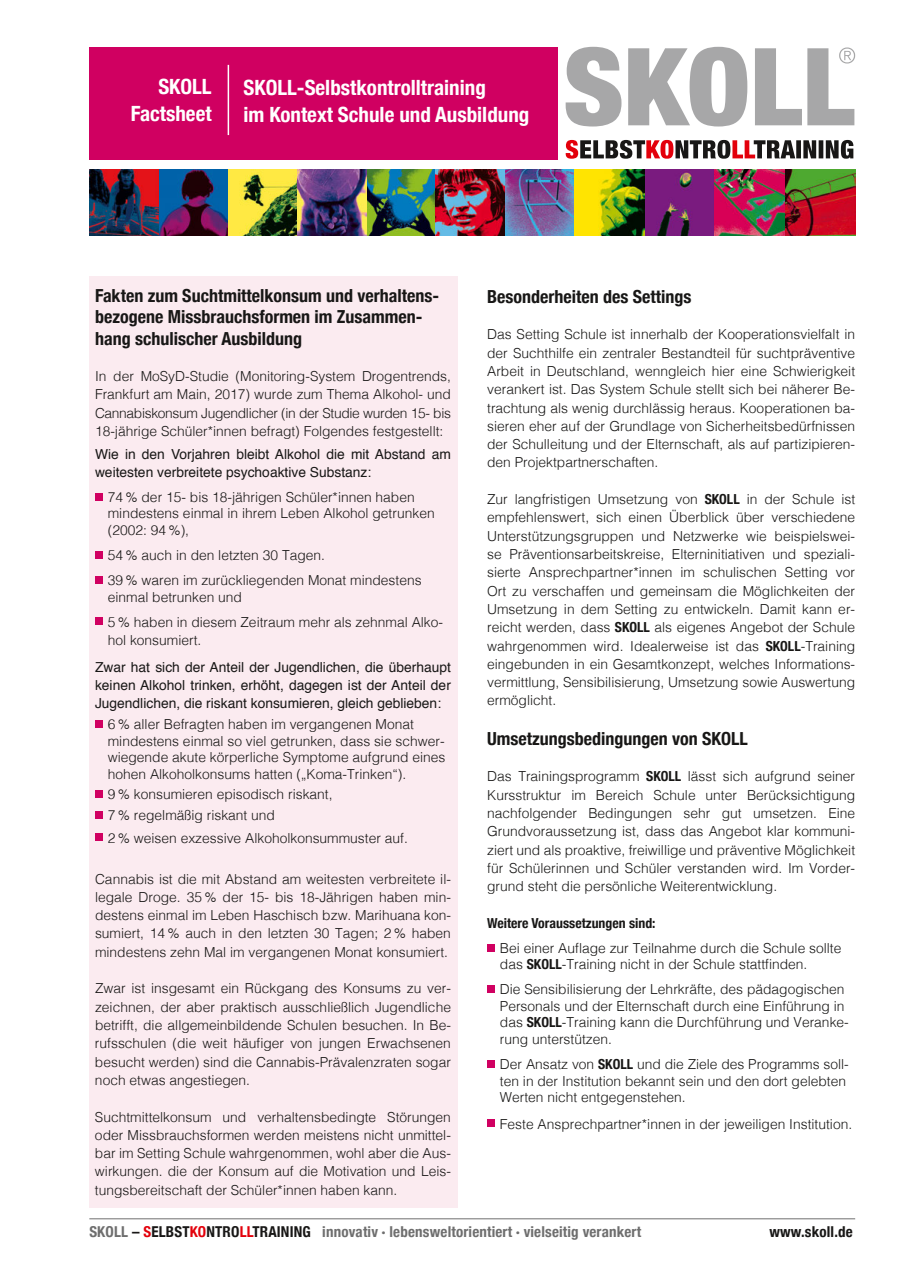
<style>
.page{position:relative;width:902px;height:1272px;background:#fff}
.page>*{position:absolute;margin:0;border:0;box-sizing:border-box;transform-origin:0 0}
.t1{font:700 condensed 21px/27px "Helvetica Neue";color:#fff}
.t2{font:700 condensed 18px/21px "Helvetica Neue";color:#181716}
.t3{font:700 condensed 15px "Helvetica Neue";letter-spacing:.01em;color:#6e6e6e}
.t4{font:700 condensed 15px "Helvetica Neue";letter-spacing:.01em;color:#181716}
.t5{font:300 13.8px/18.3px "Helvetica";color:#181716}
.t6{font:13.8px/18.3px "Helvetica";color:#181716}
.t7{font:700 condensed 13.8px "Helvetica Neue";color:#181716}
.s1{font-family:"Helvetica Neue";font-weight:700;font-stretch:condensed}
.s2{color:#181716}
.s3{color:#e3000b}
</style>
<div class="page">
<div style="left:89px;top:276px;width:368px;height:932px;background:#fbebf0"></div>
<div style="left:95px;top:492px;width:8px;height:8px;background:#d00061"></div>
<div style="left:95px;top:550px;width:8px;height:8px;background:#d00061"></div>
<div style="left:95px;top:575px;width:8px;height:8px;background:#d00061"></div>
<div style="left:95px;top:617px;width:8px;height:8px;background:#d00061"></div>
<div style="left:95px;top:719px;width:8px;height:8px;background:#d00061"></div>
<div style="left:95px;top:790px;width:8px;height:7px;background:#d00061"></div>
<div style="left:95px;top:810px;width:8px;height:8px;background:#d00061"></div>
<div style="left:95px;top:833px;width:8px;height:8px;background:#d00061"></div>
<svg style="left:565px;top:140px;width:288px;height:19px"></svg>
<svg style="left:565px;top:47px;width:290px;height:79px"></svg>
<div style="left:89px;top:47px;width:468px;height:112px;background:#d00061"></div>
<img style="left:437px;top:169px;width:418px;height:67px">
<img style="left:89px;top:169px;width:348px;height:67px">
<hr style="left:227px;top:65px;width:2px;height:70px;background:#fff">
<hr style="left:89px;top:1218px;width:766px;height:1px;background:#6e6e6e">
<div style="left:487px;top:943px;width:8px;height:8px;background:#d00061"></div>
<div style="left:487px;top:985px;width:8px;height:7px;background:#d00061"></div>
<div style="left:487px;top:1059px;width:8px;height:8px;background:#d00061"></div>
<div style="left:487px;top:1119px;width:8px;height:8px;background:#d00061"></div>
<h1 class="t1" style="left:131px;top:71px;width:82px;text-align:right">SKOLL<br>Factsheet</h1>
<h1 class="t1" style="left:243px;top:72px;width:287px">SKOLL-Selbstkontrolltraining<br>im Kontext Schule und Ausbildung</h1>
<h2 class="t2" style="left:95px;top:284px;width:346px">Fakten zum Suchtmittelkonsum und verhaltens&shy;bezogene Missbrauchsformen im Zusammen&shy;hang schulischer Ausbildung</h2>
<p class="t5" style="left:95px;top:366px;width:357px;text-align:justify">In der MoSyD-Studie (Monitoring-System Drogentrends, Frankfurt am Main, 2017) wurde zum Thema Alkohol- und Cannabiskonsum Jugendlicher (in der Studie wurden 15- bis 18-jährige Schüler*innen befragt) Folgendes festgestellt:</p>
<p class="t6" style="left:95px;top:445px;width:357px">Wie in den Vorjahren bleibt Alkohol die mit Abstand am weitesten verbreitete psychoaktive Substanz:</p>
<p class="t5" style="left:108px;top:488px;width:328px;line-height:16.5px">74 % der 15- bis 18-jährigen Schüler*innen haben mindestens einmal in ihrem Leben Alkohol getrunken (2002: 94 %),</p>
<p class="t5" style="left:108px;top:541px;width:315px;line-height:25px">54 % auch in den letzten 30 Tagen.<br>39 % waren im zurückliegenden Monat mindestens</p>
<p class="t5" style="left:108px;top:583px;width:337px;line-height:25px">einmal betrunken und<br>5 % haben in diesem Zeitraum mehr als zehnmal Alko-</p>
<p class="t5" style="left:108px;top:629px;width:95px">hol konsumiert.</p>
<p class="t6" style="left:95px;top:658px;width:357px;text-align:justify">Zwar hat sich der Anteil der Jugendlichen, die überhaupt keinen Alkohol trinken, erhöht, dagegen ist der Anteil der Jugendlichen, die riskant konsumieren, gleich geblieben:</p>
<p class="t5" style="left:108px;top:715px;width:339px;line-height:16.5px">6 % aller Befragten haben im vergangenen Monat mindestens einmal so viel getrunken, dass sie schwer&shy;wiegende akute körperliche Symptome aufgrund eines hohen Alkoholkonsums hatten („Koma-Trinken“).</p>
<p class="t5" style="left:108px;top:783px;width:226px;line-height:20.7px">9 % konsumieren episodisch riskant,<br>7 % regelmäßig riskant und</p>
<p class="t5" style="left:108px;top:827px;width:301px">2 % weisen exzessive Alkoholkonsummuster auf.</p>
<p class="t5" style="left:95px;top:868px;width:357px;text-align:justify">Cannabis ist die mit Abstand am weitesten verbreitete il&shy;legale Droge. 35 % der 15- bis 18-Jährigen haben min&shy;destens einmal im Leben Haschisch bzw. Marihuana kon&shy;sumiert, 14 % auch in den letzten 30 Tagen; 2 % haben mindestens zehn Mal im vergangenen Monat konsumiert.</p>
<p class="t5" style="left:95px;top:978px;width:357px;text-align:justify">Zwar ist insgesamt ein Rückgang des Konsums zu ver&shy;zeichnen, der aber praktisch ausschließlich Jugendliche betrifft, die allgemeinbildende Schulen besuchen. In Be&shy;rufsschulen (die weit häufiger von jungen Erwachsenen besucht werden) sind die Cannabis-Prävalenzraten sogar noch etwas angestiegen.</p>
<p class="t5" style="left:95px;top:1106px;width:357px;text-align:justify">Suchtmittelkonsum und verhaltensbedingte Störungen oder Missbrauchsformen werden meistens nicht unmittel&shy;bar im Setting Schule wahrgenommen, wohl aber die Aus&shy;wirkungen. die der Konsum auf die Motivation und Leis&shy;tungsbereitschaft der Schüler*innen haben kann.</p>
<h2 class="t2" style="left:487px;top:284px;width:206px">Besonderheiten des Settings</h2>
<p class="t5" style="left:487px;top:324px;width:369px;text-align:justify">Das Setting Schule ist innerhalb der Kooperationsvielfalt in der Suchthilfe ein zentraler Bestandteil für suchtpräventive Arbeit in Deutschland, wenngleich hier eine Schwierigkeit verankert ist. Das System Schule stellt sich bei näherer Be&shy;trachtung als wenig durchlässig heraus. Kooperationen ba&shy;sieren eher auf der Grundlage von Sicherheitsbedürfnissen der Schulleitung und der Elternschaft, als auf partizipieren&shy;den Projektpartnerschaften.</p>
<p class="t5" style="left:487px;top:489px;width:369px;text-align:justify">Zur langfristigen Umsetzung von <span class="s1">SKOLL</span> in der Schule ist empfehlenswert, sich einen Überblick über verschiedene Unterstützungsgruppen und Netzwerke wie beispielswei&shy;se Präventionsarbeitskreise, Elterninitiativen und speziali&shy;sierte Ansprechpartner*innen im schulischen Setting vor Ort zu verschaffen und gemeinsam die Möglichkeiten der Umsetzung in dem Setting zu entwickeln. Damit kann er&shy;reicht werden, dass <span class="s1">SKOLL</span> als eigenes Angebot der Schule wahrgenommen wird. Idealerweise ist das <span class="s1">SKOLL</span>-Training eingebunden in ein Gesamtkonzept, welches Informations&shy;vermittlung, Sensibilisierung, Umsetzung sowie Auswertung ermöglicht.</p>
<h2 class="t2" style="left:487px;top:726px;width:262px">Umsetzungsbedingungen von SKOLL</h2>
<p class="t5" style="left:487px;top:766px;width:369px;text-align:justify">Das Trainingsprogramm <span class="s1">SKOLL</span> lässt sich aufgrund seiner Kursstruktur im Bereich Schule unter Berücksichtigung nachfolgender Bedingungen sehr gut umsetzen. Eine Grundvoraussetzung ist, dass das Angebot klar kommuni&shy;ziert und als proaktive, freiwillige und präventive Möglichkeit für Schülerinnen und Schüler verstanden wird. Im Vorder&shy;grund steht die persönliche Weiterentwicklung.</p>
<p class="t7" style="left:487px;top:911px;width:170px">Weitere Voraussetzungen sind:</p>
<p class="t5" style="left:500px;top:938px;width:343px;line-height:16.5px">Bei einer Auflage zur Teilnahme durch die Schule sollte das <span class="s1">SKOLL</span>-Training nicht in der Schule stattfinden.</p>
<p class="t5" style="left:500px;top:980px;width:350px;line-height:16.5px">Die Sensibilisierung der Lehrkräfte, des pädagogischen Personals und der Elternschaft durch eine Einführung in das <span class="s1">SKOLL</span>-Training kann die Durchführung und Veranke&shy;rung unterstützen.</p>
<p class="t5" style="left:500px;top:1054px;width:350px;line-height:16.5px">Der Ansatz von <span class="s1">SKOLL</span> und die Ziele des Programms soll&shy;ten in der Institution bekannt sein und den dort gelebten<br>Werten nicht entgegenstehen.</p>
<p class="t5" style="left:500px;top:1113px;width:354px">Feste Ansprechpartner*innen in der jeweiligen Institution.</p>
<p class="t3" style="left:89px;top:1219px;width:553px">SKOLL <span class="s2">–</span> <span class="s3">S</span><span class="s2">ELBST</span><span class="s3">KO</span><span class="s2">NTRO</span><span class="s3">LL</span><span class="s2">TRAINING</span> innovativ · lebensweltorientiert · vielseitig verankert</p>
<p class="t4" style="left:769px;top:1219px;width:85px">www.skoll.de</p>
</div>
